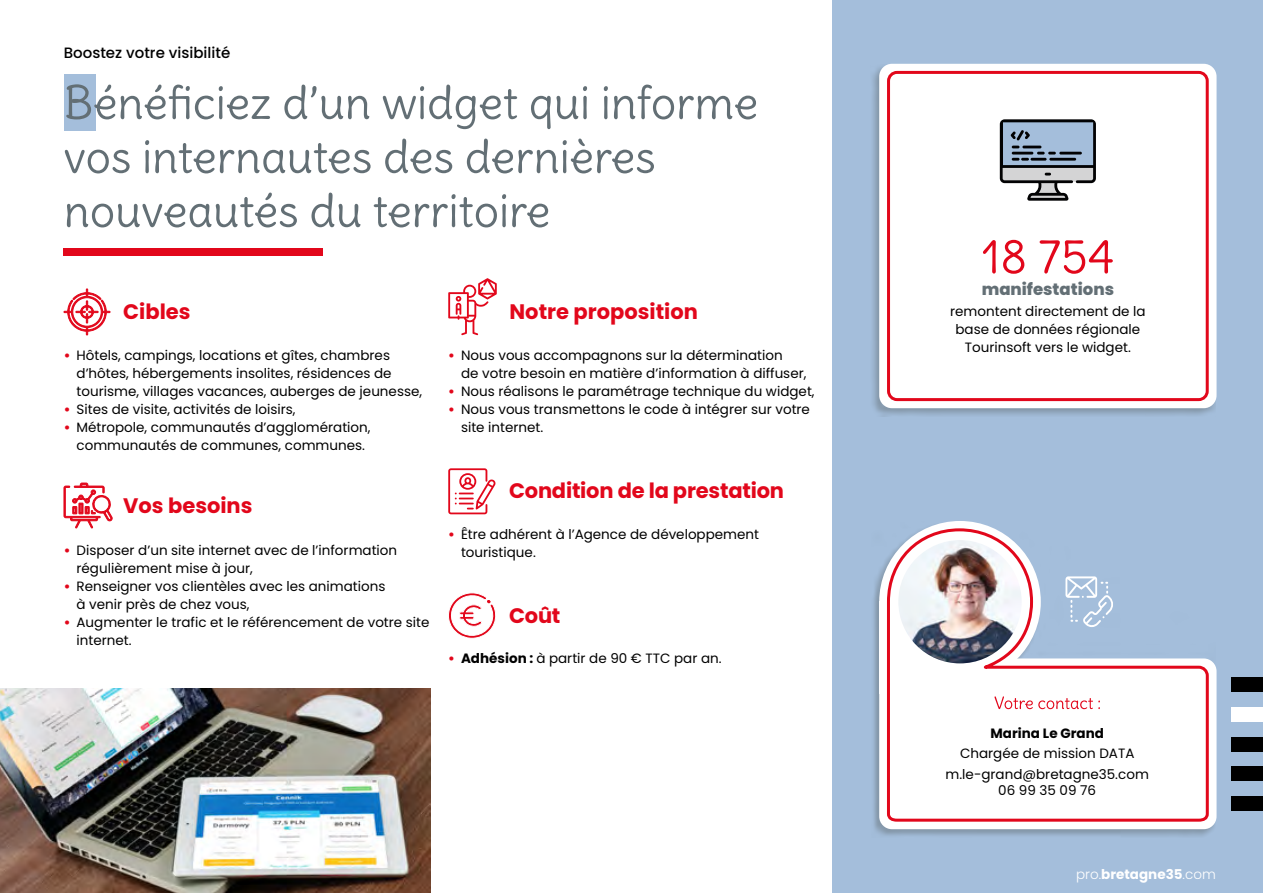
<style>
.page{position:relative;width:1263px;height:893px;background:#fff}
.page>*{position:absolute;margin:0;border:0;box-sizing:border-box;transform-origin:0 0}
.t1{font:700 21px "Poppins";color:#e2071b}
.t2{font:800 16.5px "Poppins";color:#636f75}
.t3{font:500 15px "Poppins";color:#000}
.t4{font:13.5px/18px "Poppins";color:#000}
.t5{font:700 13.5px "Poppins";color:#fff}
.t6{font:700 13.5px "Poppins";color:#000}
.s1{font-weight:700;color:#e2071b}
.s2{font-weight:700}
.s3{font-weight:300}
</style>
<div class="page">
<div style="left:64px;top:74px;width:32px;height:57px;background:#a4bedb"></div>
<svg style="left:67px;top:193px;width:481px;height:34px"></svg>
<svg style="left:65px;top:139px;width:589px;height:34px"></svg>
<svg style="left:66px;top:84px;width:690px;height:45px"></svg>
<img style="left:0;top:689px;width:430px;height:204px">
<div style="left:833px;top:0;width:430px;height:893px;background:#a4bedb"></div>
<div style="left:871px;top:65px;width:345px;height:352px;background:#636f75;opacity:.48"></div>
<div style="left:879px;top:64px;width:337px;height:344px;background:#fff;border-radius:13px"></div>
<div style="left:887px;top:71px;width:322px;height:330px;border:3px solid #e2071b;border-radius:9px"></div>
<div style="left:871px;top:522px;width:345px;height:316px;background:#636f75;opacity:.48"></div>
<div style="left:879px;top:658px;width:337px;height:171px;background:#fff;border-radius:13px"></div>
<div style="left:879px;top:601px;width:60px;height:92px;background:#fff"></div>
<svg style="left:983px;top:240px;width:130px;height:34px"></svg>
<svg style="left:1000px;top:119px;width:96px;height:82px"></svg>
<svg style="left:64px;top:289px;width:46px;height:46px"></svg>
<svg style="left:448px;top:278px;width:49px;height:57px"></svg>
<svg style="left:448px;top:468px;width:48px;height:46px"></svg>
<svg style="left:448px;top:592px;width:48px;height:47px"></svg>
<svg style="left:64px;top:483px;width:49px;height:45px"></svg>
<svg style="left:885px;top:527px;width:325px;height:295px"></svg>
<div style="left:64px;top:248px;width:259px;height:7px;background:#e2071b"></div>
<div style="left:1231px;top:677px;width:32px;height:15px;background:#000"></div>
<div style="left:1231px;top:707px;width:32px;height:15px;background:#fff"></div>
<div style="left:1231px;top:737px;width:32px;height:14px;background:#000"></div>
<div style="left:1231px;top:766px;width:32px;height:15px;background:#000"></div>
<div style="left:1231px;top:796px;width:32px;height:15px;background:#000"></div>
<p class="t3" style="left:64px;top:44px;width:168px">Boostez votre visibilité</p>
<h1 class="t1" style="left:123px;top:300px;width:69px">Cibles</h1>
<h1 class="t1" style="left:509px;top:300px;width:190px">Notre proposition</h1>
<p class="t4" style="left:77px;top:347px;width:347px;text-indent:-13px"><span class="s1">•</span> Hôtels, campings, locations et gîtes, chambres d’hôtes, hébergements insolites, résidences de tourisme, villages vacances, auberges de jeunesse,</p>
<p class="t4" style="left:64px;top:400px;width:233px"><span class="s1">•</span> Sites de visite, activités de loisirs,</p>
<p class="t4" style="left:64px;top:418px;width:308px;text-align:center"><span class="s1">•</span> Métropole, communautés d’agglomération, communautés de communes, communes.</p>
<h1 class="t1" style="left:123px;top:493px;width:131px">Vos besoins</h1>
<p class="t4" style="left:77px;top:541px;width:322px;text-indent:-13px"><span class="s1">•</span> Disposer d’un site internet avec de l’information régulièrement mise à jour,</p>
<p class="t4" style="left:77px;top:577px;width:310px;text-indent:-13px"><span class="s1">•</span> Renseigner vos clientèles avec les animations à venir près de chez vous,</p>
<p class="t4" style="left:77px;top:613px;width:354px;text-indent:-13px"><span class="s1">•</span> Augmenter le trafic et le référencement de votre site internet.</p>
<p class="t4" style="left:461px;top:347px;width:347px;text-indent:-13px"><span class="s1">•</span> Nous vous accompagnons sur la détermination<br>de votre besoin en matière d’information à diffuser,</p>
<p class="t4" style="left:448px;top:383px;width:368px"><span class="s1">•</span> Nous réalisons le paramétrage technique du widget,</p>
<p class="t4" style="left:461px;top:401px;width:350px;text-indent:-13px"><span class="s1">•</span> Nous vous transmettons le code à intégrer sur votre site internet.</p>
<h1 class="t1" style="left:509px;top:479px;width:276px">Condition de la prestation</h1>
<p class="t4" style="left:461px;top:525px;width:300px;text-indent:-13px"><span class="s1">•</span> Être adhérent à l’Agence de développement touristique.</p>
<h1 class="t1" style="left:509px;top:603px;width:53px">Coût</h1>
<p class="t4" style="left:448px;top:650px;width:275px"><span class="s1">•</span> <span class="s2">Adhésion :</span> à partir de 90 € TTC par an.</p>
<p class="t2" style="left:982px;top:279px;width:134px">manifestations</p>
<p class="t4" style="left:950px;top:302px;width:197px;text-align:center">remontent directement de la base de données régionale<br>Tourinsoft vers le widget.</p>
<p class="t6" style="left:990px;top:725px;width:115px">Marina Le Grand</p>
<p class="t4" style="left:945px;top:743px;width:205px;line-height:20.4px;text-align:center">Chargée de mission DATA m.le-grand@bretagne35.com</p>
<p class="t4" style="left:998px;top:781px;width:99px">06 99 35 09 76</p>
<p class="t5" style="left:1076px;top:867px;width:141px"><span class="s3">pro.</span>bretagne35<span class="s3">.com</span></p>
</div>
